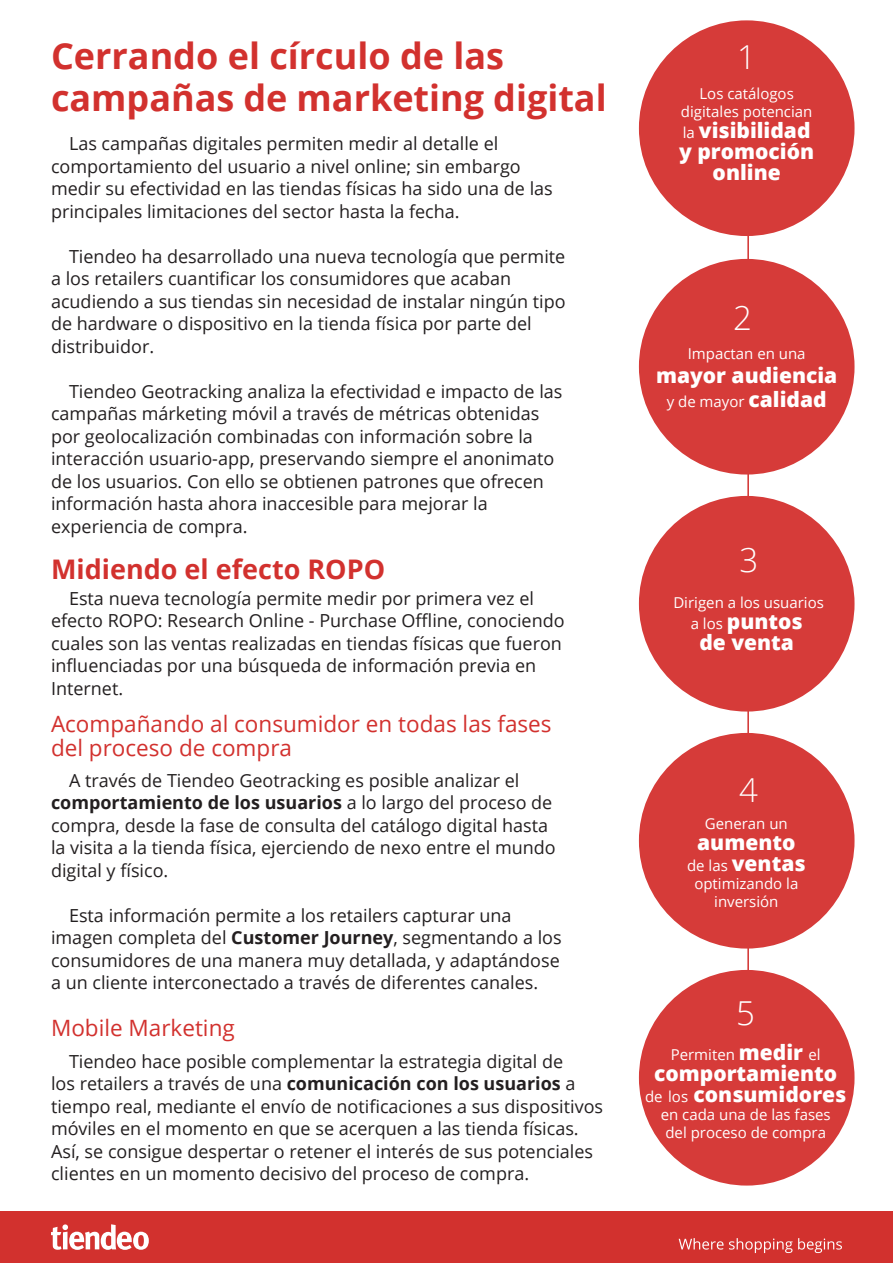
<style>
.page{position:relative;width:893px;height:1263px;background:#fff}
.page>*{position:absolute;margin:0;border:0;box-sizing:border-box;transform-origin:0 0}
.t1{font:700 36px/42px "Open Sans";color:#d2312e}
.t2{font:300 33px "Open Sans";color:#fff}
.t3{font:700 27px "Open Sans";color:#d2312e}
.t4{font:22.5px/24px "Open Sans";color:#d2312e}
.t5{font:800 21px/21px "Open Sans";color:#fff;text-align:center}
.t6{font:18px/22.5px "Open Sans";color:#231f20}
.t7{font:15px/18px "Open Sans";color:#fff;text-align:center}
.s1{font-weight:700}
.s2{font-weight:400;font-size:15px}
.s3{font-weight:800;font-size:21px}
</style>
<div class="page">
<div style="left:0;top:1211px;width:893px;height:52px;background:#d2312e"></div>
<svg style="left:51px;top:1224px;width:98px;height:26px"></svg>
<svg style="left:679px;top:1238px;width:44px;height:11px"></svg>
<svg style="left:729px;top:1238px;width:113px;height:15px"></svg>
<hr style="left:747px;top:22px;width:2px;height:1161px;background:#d2312e">
<div style="left:639px;top:20px;width:215px;height:216px;background:#d63b39;border-radius:50%"></div>
<div style="left:639px;top:259px;width:215px;height:215px;background:#d63b39;border-radius:50%"></div>
<div style="left:639px;top:496px;width:215px;height:215px;background:#d63b39;border-radius:50%"></div>
<div style="left:639px;top:733px;width:215px;height:215px;background:#d63b39;border-radius:50%"></div>
<div style="left:639px;top:970px;width:215px;height:215px;background:#d63b39;border-radius:50%"></div>
<p class="t1" style="left:51px;top:34px;width:557px">Cerrando el círculo de las campañas de marketing digital</p>
<p class="t6" style="left:51px;top:132px;width:503px;text-indent:18px">Las campañas digitales permiten medir al detalle el comportamiento del usuario a nivel online; sin embargo medir su efectividad en las tiendas físicas ha sido una de las principales limitaciones del sector hasta la fecha.</p>
<p class="t6" style="left:51px;top:245px;width:516px;text-indent:18px">Tiendeo ha desarrollado una nueva tecnología que permite a los retailers cuantificar los consumidores que acaban acudiendo a sus tiendas sin necesidad de instalar ningún tipo de hardware o dispositivo en la tienda física por parte del distribuidor.</p>
<p class="t6" style="left:51px;top:380px;width:513px;text-indent:18px">Tiendeo Geotracking analiza la efectividad e impacto de las campañas márketing móvil a través de métricas obtenidas por geolocalización combinadas con información sobre la interacción usuario-app, preservando siempre el anonimato de los usuarios. Con ello se obtienen patrones que ofrecen información hasta ahora inaccesible para mejorar la experiencia de compra.</p>
<p class="t3" style="left:51px;top:550px;width:336px">Midiendo el efecto ROPO</p>
<p class="t6" style="left:51px;top:586px;width:515px;text-indent:18px">Esta nueva tecnología permite medir por primera vez el efecto ROPO: Research Online - Purchase Offline, conociendo cuales son las ventas realizadas en tiendas físicas que fueron influenciadas por una búsqueda de información previa en Internet.</p>
<p class="t4" style="left:51px;top:711px;width:502px">Acompañando al consumidor en todas las fases del proceso de compra</p>
<p class="t6" style="left:51px;top:768px;width:506px;text-indent:18px">A través de Tiendeo Geotracking es posible analizar el <span class="s1">comportamiento de los usuarios</span> a lo largo del proceso de compra, desde la fase de consulta del catálogo digital hasta la visita a la tienda física, ejerciendo de nexo entre el mundo digital y físico.</p>
<p class="t6" style="left:51px;top:903px;width:512px;text-indent:18px">Esta información permite a los retailers capturar una imagen completa del <span class="s1">Customer Journey</span>, segmentando a los consumidores de una manera muy detallada, y adaptándose a un cliente interconectado a través de diferentes canales.</p>
<p class="t4" style="left:51px;top:1015px;width:185px">Mobile Marketing</p>
<p class="t6" style="left:51px;top:1049px;width:554px;text-indent:18px">Tiendeo hace posible complementar la estrategia digital de<br>los retailers a través de una <span class="s1">comunicación con los usuarios</span> a tiempo real, mediante el envío de notificaciones a sus dispositivos móviles en el momento en que se acerquen a las tienda físicas.<br>Así, se consigue despertar o retener el interés de sus potenciales clientes en un momento decisivo del proceso de compra.</p>
<p class="t2" style="left:737px;top:34px;width:20px">1</p>
<p class="t7" style="left:681px;top:84px;width:133px">Los catálogos digitales potencian</p>
<p class="t5" style="left:679px;top:118px;width:136px"><span class="s2">la</span> visibilidad y promoción online</p>
<p class="t2" style="left:733px;top:296px;width:20px">2</p>
<p class="t7" style="left:688px;top:344px;width:119px">Impactan en una</p>
<p class="t5" style="left:656px;top:363px;width:183px">mayor audiencia</p>
<p class="t7" style="left:667px;top:392px;width:161px">y de mayor <span class="s3">calidad</span></p>
<p class="t2" style="left:739px;top:537px;width:20px">3</p>
<p class="t7" style="left:673px;top:593px;width:152px">Dirigen a los usuarios</p>
<p class="t5" style="left:691px;top:610px;width:114px"><span class="s2">a los</span> puntos</p>
<p class="t5" style="left:699px;top:631px;width:96px">de venta</p>
<p class="t2" style="left:739px;top:767px;width:20px">4</p>
<p class="t7" style="left:705px;top:814px;width:84px">Generan un</p>
<p class="t5" style="left:687px;top:831px;width:120px">aumento <span class="s2">de las</span> ventas</p>
<p class="t7" style="left:694px;top:874px;width:105px">optimizando la inversión</p>
<p class="t2" style="left:736px;top:991px;width:20px">5</p>
<p class="t7" style="left:671px;top:1045px;width:151px">Permiten <span class="s3">medir</span> el</p>
<p class="t5" style="left:645px;top:1062px;width:203px">comportamiento <span class="s2">de los</span> consumidores</p>
<p class="t7" style="left:661px;top:1105px;width:171px">en cada una de las fases</p>
<p class="t7" style="left:665px;top:1123px;width:162px">del proceso de compra</p>
</div>
